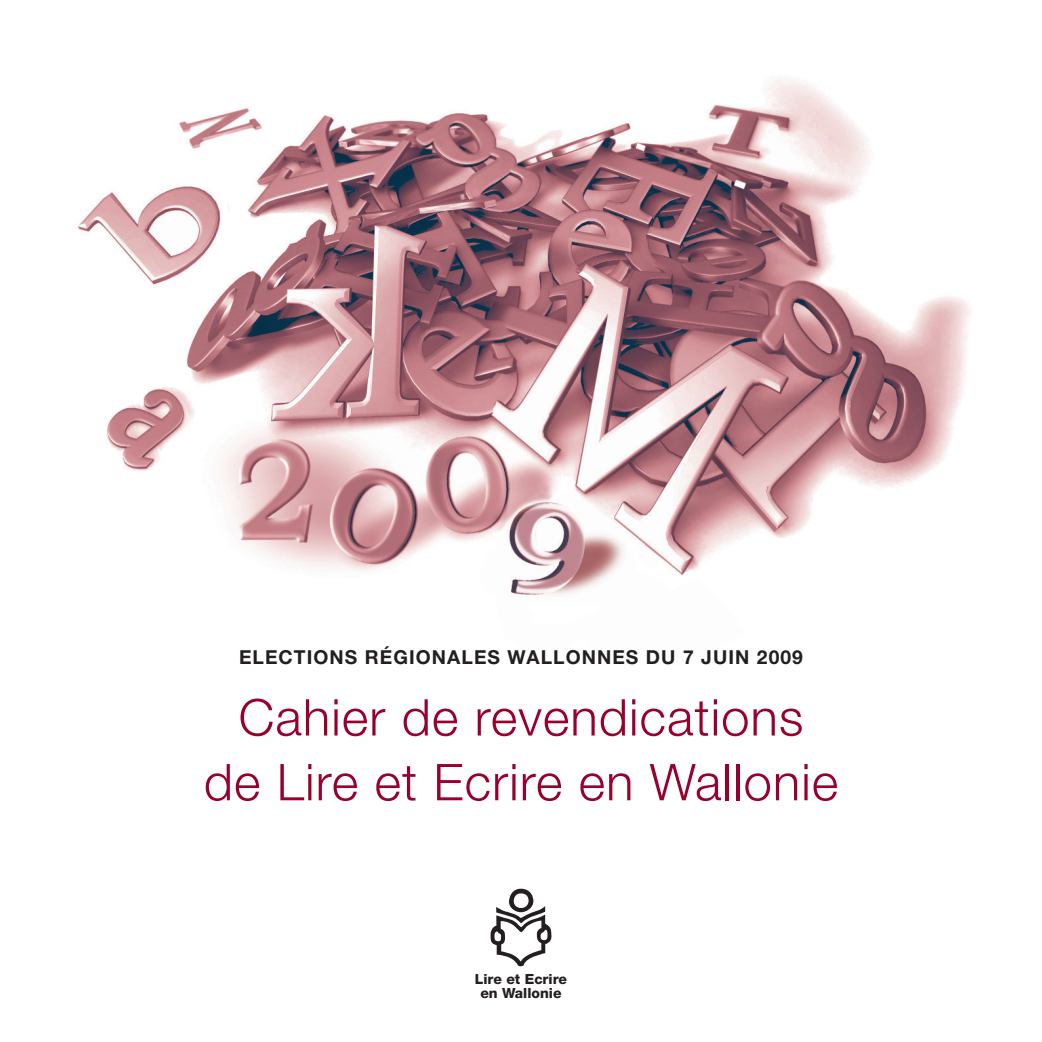
<style>
.page{position:relative;width:1042px;height:1042px;background:#fff}
.page>*{position:absolute;margin:0;border:0;box-sizing:border-box;transform-origin:0 0}
.t1{font:300 50.75px/64.8px "Helvetica Neue LT Std";letter-spacing:.02em;color:#98012d;text-align:center}
.t2{font:700 19.25px "Helvetica Neue LT Std";letter-spacing:.055em;color:#231f20}
.t3{font:800 14px/14px "Helvetica Neue LT Std";color:#231f20;text-align:center}
</style>
<div class="page">
<svg style="left:490px;top:888px;width:62px;height:79px"></svg>
<img style="left:77px;top:78px;width:894px;height:517px">
<p class="t2" style="left:239px;top:646px;width:565px">ELECTIONS RÉGIONALES WALLONNES DU 7 JUIN 2009</p>
<p class="t1" style="left:204px;top:690px;width:636px">Cahier de revendications<br>de Lire et Ecrire en Wallonie</p>
<p class="t3" style="left:475px;top:973px;width:94px">Lire et Ecrire en Wallonie</p>
</div>
